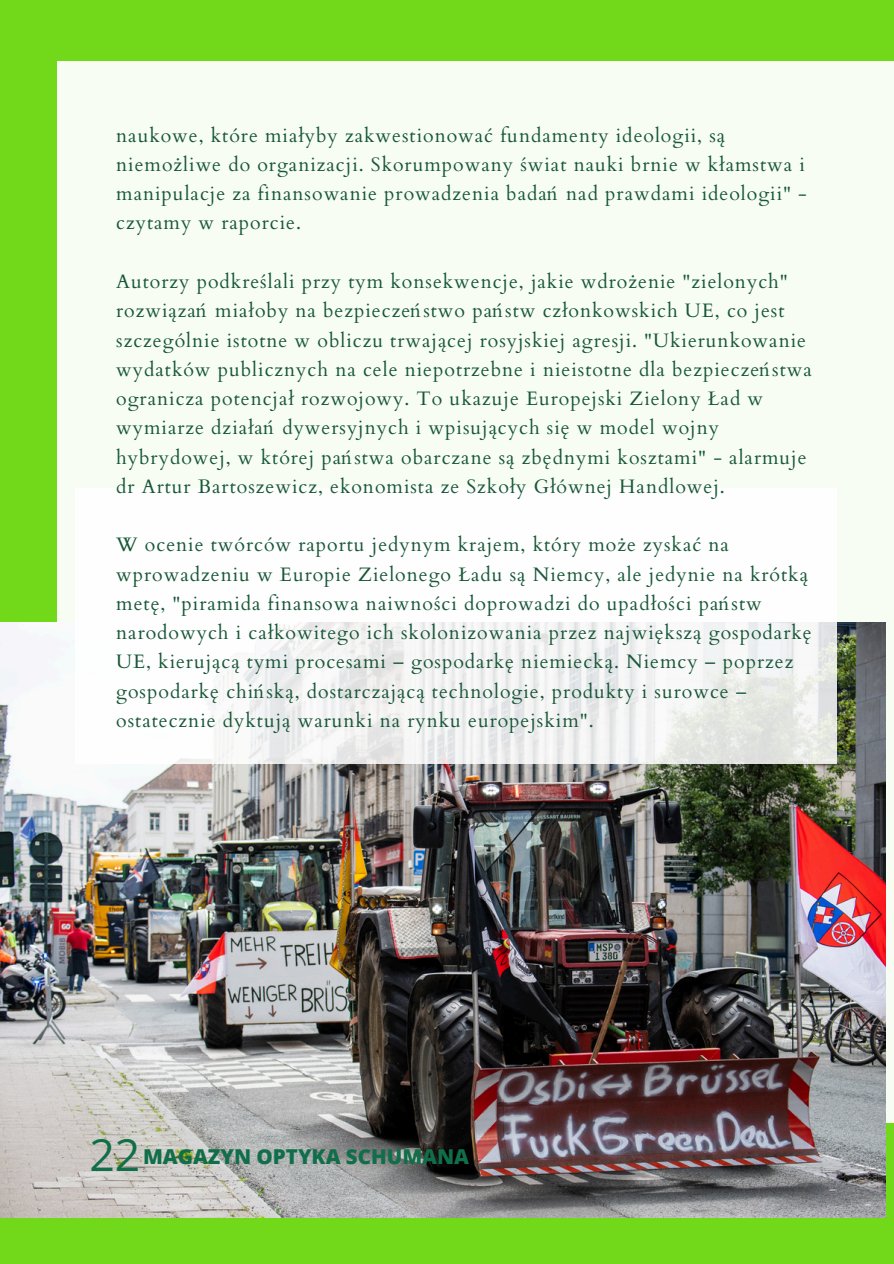
<style>
.page{position:relative;width:894px;height:1264px;background:#fff}
.page>*{position:absolute;margin:0;border:0;box-sizing:border-box;transform-origin:0 0}
.t1{font:44.55px "Open Sans";color:#116e4b}
.t2{font:800 20.55px "Open Sans";color:#116e4b}
.t3{font:19.5px/29.2px "Cardo";letter-spacing:.05em;color:#185738}
</style>
<div class="page">
<div style="left:0;top:0;width:893px;height:1263px;background:#72d81a"></div>
<div style="left:57px;top:61px;width:836px;height:1061px;background:#f7fdf3"></div>
<img style="left:0;top:622px;width:885px;height:595px">
<svg style="left:75px;top:622px;width:761px;height:141px"></svg>
<p class="t3" style="left:116px;top:121px;width:692px">naukowe, które miałyby zakwestionować fundamenty ideologii, są niemożliwe do organizacji. Skorumpowany świat nauki brnie w kłamstwa i manipulacje za finansowanie prowadzenia badań nad prawdami ideologii" - czytamy w raporcie.</p>
<p class="t3" style="left:116px;top:267px;width:697px">Autorzy podkreślali przy tym konsekwencje, jakie wdrożenie "zielonych" rozwiązań miałoby na bezpieczeństwo państw członkowskich UE, co jest szczególnie istotne w obliczu trwającej rosyjskiej agresji. "Ukierunkowanie wydatków publicznych na cele niepotrzebne i nieistotne dla bezpieczeństwa ogranicza potencjał rozwojowy. To ukazuje Europejski Zielony Ład w wymiarze działań dywersyjnych i wpisujących się w model wojny hybrydowej, w której państwa obarczane są zbędnymi kosztami" - alarmuje dr Artur Bartoszewicz, ekonomista ze Szkoły Głównej Handlowej.</p>
<p class="t3" style="left:116px;top:530px;width:696px">W ocenie twórców raportu jedynym krajem, który może zyskać na wprowadzeniu w Europie Zielonego Ładu są Niemcy, ale jedynie na krótką metę, "piramida finansowa naiwności doprowadzi do upadłości państw narodowych i całkowitego ich skolonizowania przez największą gospodarkę UE, kierującą tymi procesami – gospodarkę niemiecką. Niemcy – poprzez gospodarkę chińską, dostarczającą technologie, produkty i surowce – ostatecznie dyktują warunki na rynku europejskim".</p>
<p class="t1" style="left:89px;top:1123px;width:52px">22</p>
<h1 class="t2" style="left:143px;top:1142px;width:327px">MAGAZYN OPTYKA SCHUMANA</h1>
</div>
